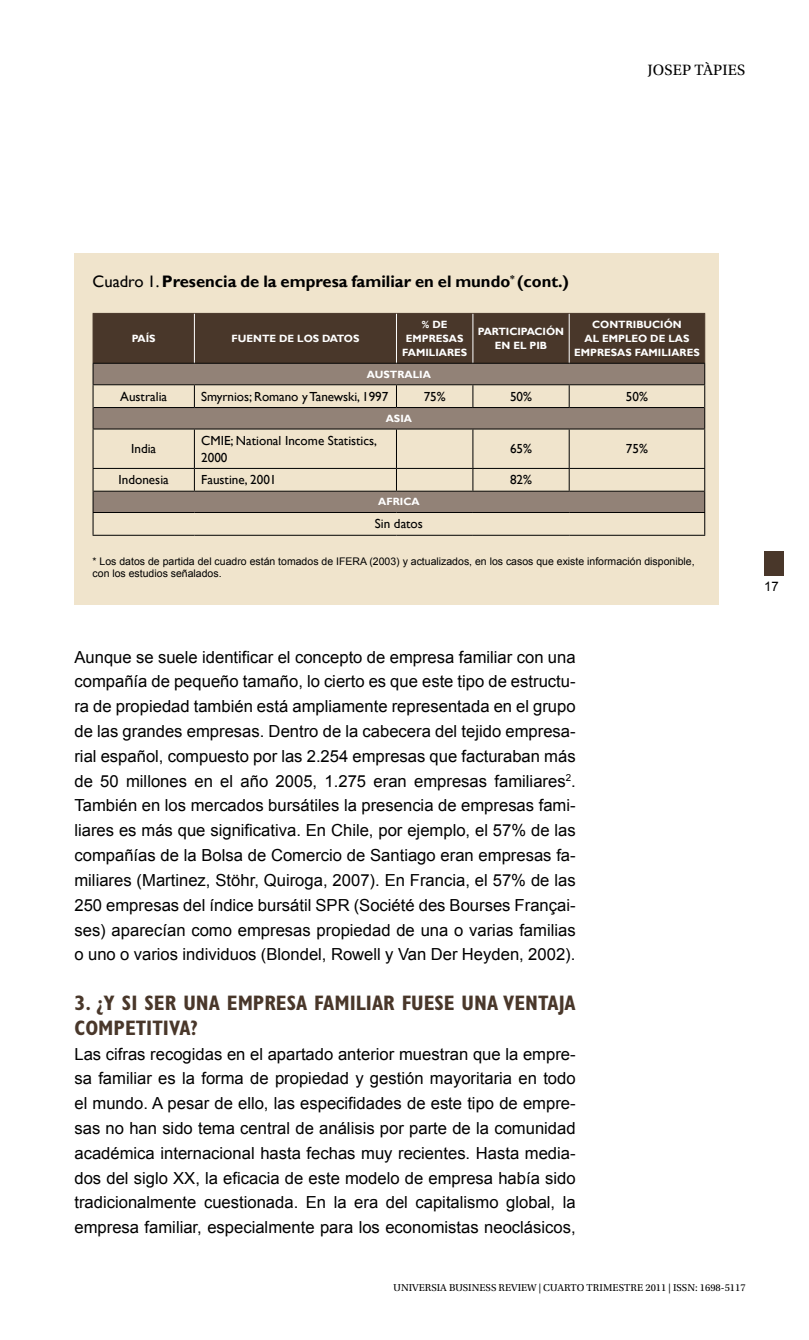
<style>
.page{position:relative;width:809px;height:1340px;background:#fff}
.page>*{position:absolute;margin:0;border:0;box-sizing:border-box;transform-origin:0 0}
.t1{font:700 condensed 21px/24.8px "Gill Sans Std";color:#49372a}
.t2{font:16.62px/24.8px "Arial";color:#000;text-align:justify}
.t3{font:700 16.62px "Gill Sans";color:#000}
.t4{font:15.75px "Utopia Std";letter-spacing:.01em;color:#000}
.t5{font:13.12px/16.6px "Gill Sans";color:#000}
.t6{font:13.12px "Arial";color:#000}
.t7{font:10.5px/12.2px "Arial";color:#000}
.t8{font:700 10.5px "Gill Sans";color:#fff}
.t9{font:10.5px "Utopia Std";color:#000}
.s1{font-weight:400}
</style>
<div class="page">
<div style="left:764px;top:551px;width:20px;height:24px;background:#49372a"></div>
<div style="left:74px;top:253px;width:644px;height:351px;background:#f0e4cc"></div>
<svg style="left:94px;top:429px;width:610px;height:106px"></svg>
<hr style="left:93px;top:428px;width:101px;height:1px;background:#000">
<hr style="left:194px;top:428px;width:202px;height:1px;background:#000">
<hr style="left:396px;top:428px;width:77px;height:1px;background:#000">
<hr style="left:473px;top:428px;width:96px;height:1px;background:#000">
<hr style="left:569px;top:428px;width:136px;height:1px;background:#000">
<hr style="left:93px;top:468px;width:101px;height:1px;background:#000">
<hr style="left:194px;top:468px;width:202px;height:1px;background:#000">
<hr style="left:396px;top:468px;width:77px;height:1px;background:#000">
<hr style="left:473px;top:468px;width:96px;height:1px;background:#000">
<hr style="left:569px;top:468px;width:136px;height:1px;background:#000">
<hr style="left:93px;top:512px;width:101px;height:1px;background:#000">
<hr style="left:194px;top:512px;width:202px;height:1px;background:#000">
<hr style="left:396px;top:512px;width:77px;height:1px;background:#000">
<hr style="left:473px;top:512px;width:96px;height:1px;background:#000">
<hr style="left:569px;top:512px;width:136px;height:1px;background:#000">
<hr style="left:93px;top:535px;width:101px;height:1px;background:#000">
<hr style="left:194px;top:535px;width:202px;height:1px;background:#000">
<hr style="left:396px;top:535px;width:77px;height:1px;background:#000">
<hr style="left:473px;top:535px;width:96px;height:1px;background:#000">
<hr style="left:569px;top:535px;width:136px;height:1px;background:#000">
<hr style="left:93px;top:429px;width:1px;height:39px;background:#000">
<hr style="left:194px;top:429px;width:1px;height:39px;background:#000">
<hr style="left:396px;top:429px;width:1px;height:39px;background:#000">
<hr style="left:472px;top:429px;width:1px;height:39px;background:#000">
<hr style="left:568px;top:429px;width:1px;height:39px;background:#000">
<hr style="left:704px;top:429px;width:1px;height:39px;background:#000">
<svg style="left:194px;top:469px;width:1px;height:22px"></svg>
<svg style="left:396px;top:469px;width:1px;height:22px"></svg>
<svg style="left:472px;top:469px;width:1px;height:22px"></svg>
<svg style="left:568px;top:469px;width:1px;height:22px"></svg>
<hr style="left:93px;top:491px;width:101px;height:1px;background:#000">
<svg style="left:93px;top:469px;width:1px;height:66px"></svg>
<hr style="left:194px;top:491px;width:202px;height:1px;background:#000">
<hr style="left:396px;top:491px;width:77px;height:1px;background:#000">
<hr style="left:473px;top:491px;width:96px;height:1px;background:#000">
<hr style="left:569px;top:491px;width:135px;height:1px;background:#000">
<svg style="left:93px;top:313px;width:612px;height:115px"></svg>
<svg style="left:704px;top:469px;width:1px;height:66px"></svg>
<p class="t4" style="left:647px;top:61px;width:16px">JOSE</p>
<p class="t4" style="left:682px;top:61px;width:49px">P TÀPIES</p>
<p class="t3" style="left:93px;top:272px;width:478px"><span class="s1">Cuadro 1.</span> PRESENCIA DE LA EMPRESA FAMILIAR EN EL MUNDO<sup>*</sup> (CONT.)</p>
<p class="t8" style="left:132px;top:332px;width:25px">PAÍS</p>
<p class="t8" style="left:231px;top:332px;width:129px">FUENTE DE LOS DATOS</p>
<p class="t8" style="left:422px;top:318px;width:19px">% DE</p>
<p class="t8" style="left:406px;top:332px;width:9px">EMP</p>
<p class="t8" style="left:429px;top:332px;width:36px">RESAS</p>
<p class="t8" style="left:402px;top:346px;width:21px">FAMILI</p>
<p class="t8" style="left:439px;top:346px;width:30px">ARES</p>
<p class="t8" style="left:367px;top:368px;width:65px">AUSTRALIA</p>
<p class="t8" style="left:478px;top:325px;width:28px">PARTICIP</p>
<p class="t8" style="left:526px;top:325px;width:16px">ACIÓ</p>
<p class="t8" style="left:555px;top:325px;width:10px">N</p>
<p class="t8" style="left:495px;top:339px;width:54px">EN EL PIB</p>
<p class="t8" style="left:592px;top:318px;width:68px">CONTRI BUCIÓ</p>
<p class="t8" style="left:673px;top:318px;width:10px">N</p>
<p class="t8" style="left:584px;top:332px;width:26px">AL EMPLEO</p>
<p class="t8" style="left:650px;top:332px;width:41px">DE LAS</p>
<p class="t8" style="left:574px;top:346px;width:9px">EMP</p>
<p class="t8" style="left:597px;top:346px;width:58px">RESAS FAMILI</p>
<p class="t8" style="left:671px;top:346px;width:30px">ARES</p>
<p class="t5" style="left:120px;top:388px;width:48px">Australia</p>
<p class="t5" style="left:201px;top:388px;width:188px">Smyrnios; Romano y Tanewski, 1997</p>
<p class="t5" style="left:423px;top:388px;width:23px">75%</p>
<p class="t5" style="left:510px;top:388px;width:23px">50%</p>
<p class="t5" style="left:626px;top:388px;width:23px">50%</p>
<p class="t8" style="left:386px;top:412px;width:28px">ASIA</p>
<p class="t5" style="left:131px;top:441px;width:27px">India</p>
<p class="t5" style="left:201px;top:432px;width:177px">CMIE; National Income Statistics,<br>2000</p>
<p class="t5" style="left:510px;top:441px;width:23px">65%</p>
<p class="t5" style="left:626px;top:441px;width:23px">75%</p>
<p class="t5" style="left:119px;top:472px;width:52px">Indonesia</p>
<p class="t5" style="left:201px;top:472px;width:77px">Faustine, 2001</p>
<p class="t5" style="left:510px;top:472px;width:23px">82%</p>
<p class="t8" style="left:378px;top:495px;width:43px">AFRICA</p>
<p class="t5" style="left:375px;top:516px;width:50px">Sin datos</p>
<p class="t7" style="left:93px;top:555px;width:603px">* Los datos de partida del cuadro están tomados de IFERA (2003) y actualizados, en los casos que existe información disponible, con los estudios señalados.</p>
<p class="t6" style="left:764px;top:577px;width:16px">17</p>
<p class="t2" style="left:74px;top:644px;width:503px">Aunque se suele identificar el concepto de empresa familiar con una compañía de pequeño tamaño, lo cierto es que este tipo de estructu&shy;ra de propiedad también está ampliamente representada en el grupo de las grandes empresas. Dentro de la cabecera del tejido empresa&shy;rial español, compuesto por las 2.254 empresas que facturaban más de 50 millones en el año 2005, 1.275 eran empresas familiares<sup>2</sup>.<br>También en los mercados bursátiles la presencia de empresas fami&shy;liares es más que significativa. En Chile, por ejemplo, el 57% de las compañías de la Bolsa de Comercio de Santiago eran empresas fa&shy;miliares (Martinez, Stöhr, Quiroga, 2007). En Francia, el 57% de las 250 empresas del índice bursátil SPR (Société des Bourses Françai&shy;ses) aparecían como empresas propiedad de una o varias familias o uno o varios individuos (Blondel, Rowell y Van Der Heyden, 2002).</p>
<p class="t1" style="left:74px;top:990px;width:502px">3. ¿Y SI SER UNA EMPRESA FAMILIAR FUESE UNA VENTAJA<br>COMPETITIVA?</p>
<p class="t2" style="left:74px;top:1041px;width:503px">Las cifras recogidas en el apartado anterior muestran que la empre&shy;sa familiar es la forma de propiedad y gestión mayoritaria en todo el mundo. A pesar de ello, las especifidades de este tipo de empre&shy;sas no han sido tema central de análisis por parte de la comunidad académica internacional hasta fechas muy recientes. Hasta media&shy;dos del siglo XX, la eficacia de este modelo de empresa había sido tradicionalmente cuestionada. En la era del capitalismo global, la empresa familiar, especialmente para los economistas neoclásicos,</p>
<p class="t9" style="left:393px;top:1281px;width:226px">UNIVERSIA BUSINESS REVIEW | CUARTO TRIMESTRE</p>
<p class="t9" style="left:645px;top:1281px;width:102px">2011 | ISSN: 1698-5117</p>
</div>
